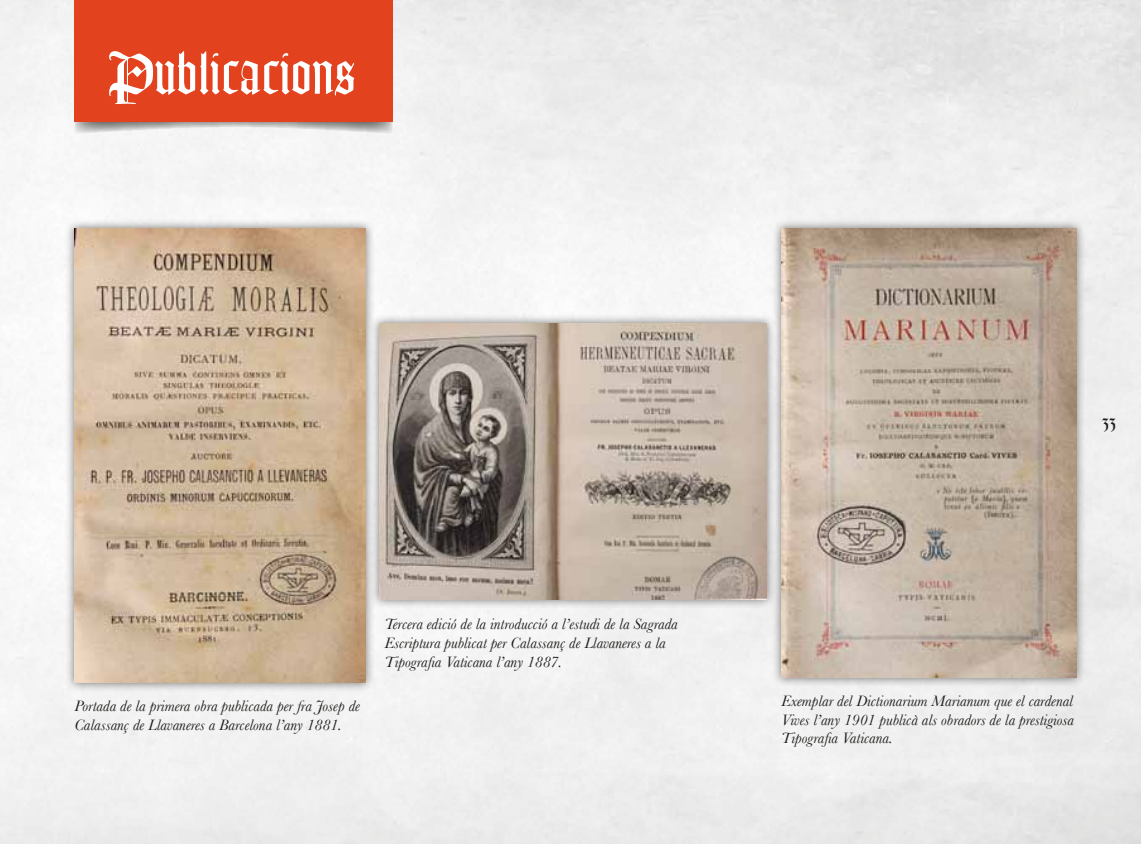
<style>
.page{position:relative;width:1141px;height:844px;background:#fff}
.page>*{position:absolute;margin:0;border:0;box-sizing:border-box;transform-origin:0 0}
.t1{font:57.75px "Goudy Text MT Std";color:#fff}
.t2{font:21px "Goudy Text MT Std";color:#1d1d1b}
.t3{font:italic 15.75px/18.9px "Baskerville";color:#1d1d1b}
</style>
<div class="page">
<div style="left:65px;top:219px;width:310px;height:473px;background:#1d1d1b;opacity:.6"></div>
<img style="left:74px;top:228px;width:291px;height:454px">
<div style="left:370px;top:314px;width:406px;height:295px;background:#1d1d1b;opacity:.6"></div>
<img style="left:379px;top:323px;width:388px;height:276px">
<div style="left:771px;top:219px;width:315px;height:468px;background:#1d1d1b;opacity:.6"></div>
<img style="left:781px;top:228px;width:295px;height:449px">
<svg style="left:74px;top:122px;width:319px;height:12px"></svg>
<div style="left:74px;top:0;width:319px;height:122px;background:#e3421f"></div>
<h1 class="t1" style="left:107px;top:40px;width:249px">Publicacions</h1>
<p class="t3" style="left:74px;top:695px;width:287px">Portada de la primera obra publicada per fra Josep de<br>Calassanç de Llavaneres a Barcelona l’any 1881.</p>
<p class="t3" style="left:384px;top:614px;width:295px">Tercera edició de la introducció a l’estudi de la Sagrada<br>Escriptura publicat per Calassanç de Llavaneres a la<br>Tipografia Vaticana l’any 1887.</p>
<h2 class="t2" style="left:1102px;top:410px;width:15px">33</h2>
<p class="t3" style="left:781px;top:690px;width:295px;text-align:justify">Exemplar del Dictionarium Marianum que el cardenal Vives l’any 1901 publicà als obradors de la prestigiosa Tipografia Vaticana.</p>
</div>
